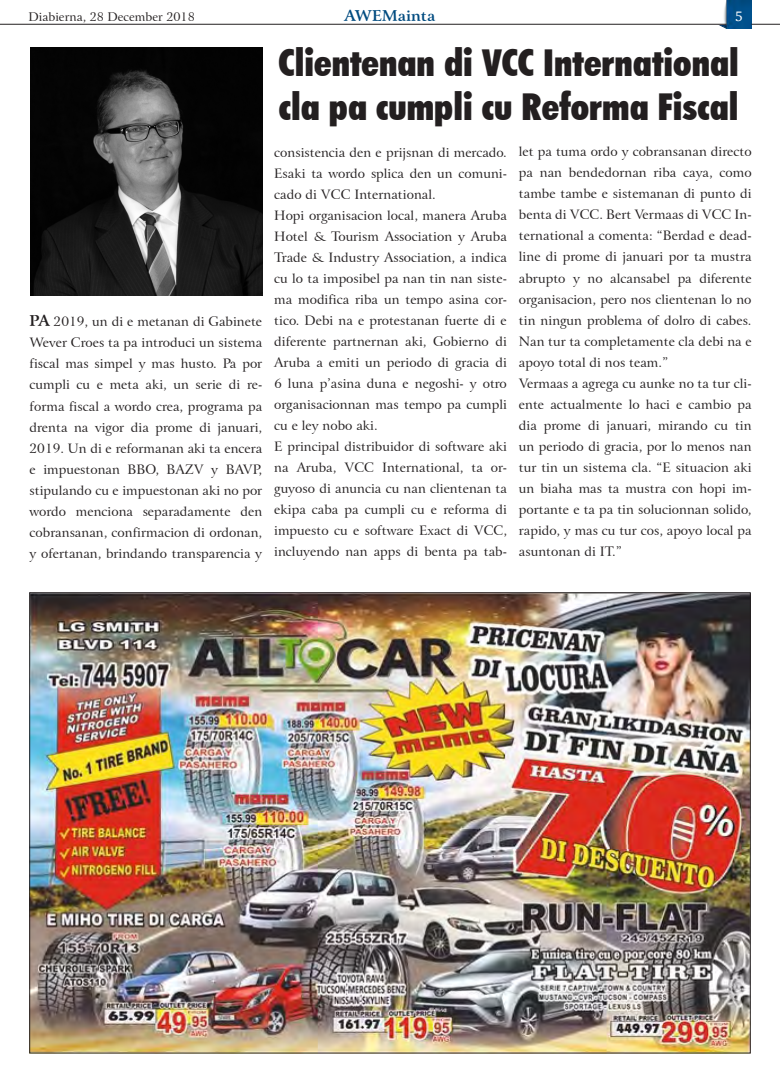
<style>
.page{position:relative;width:780px;height:1078px;background:#fff}
.page>*{position:absolute;margin:0;border:0;box-sizing:border-box;transform-origin:0 0}
.t1{font:900 condensed 37px/44.4px "Futura BT";color:#231f20}
.t2{font:700 15px "Arrus BT";color:#004b80}
.t3{font:14px "Charter ITCTT";color:#fff}
.Body_Text_14{font:13px/21px "Arrus BT";color:#231f20;text-align:justify}
.t4{font:12px "Arrus BT";color:#231f20}
.s1{font-weight:700;font-size:15px}
</style>
<div class="page">
<img style="left:718px;top:0;width:33px;height:28px">
<svg style="left:751px;top:24px;width:29px;height:1px"></svg>
<hr style="left:0;top:24px;width:726px;height:1px;background:#231f20">
<img style="left:32px;top:594px;width:716px;height:456px">
<img style="left:31px;top:48px;width:231px;height:247px">
<p class="t4" style="left:29px;top:9px;width:168px">Diabierna, 28 December 2018</p>
<p class="t2" style="left:344px;top:6px;width:92px">AWEMainta</p>
<p class="t3" style="left:735px;top:7px;width:9px">5</p>
<p class="Body_Text_14" style="left:30px;top:311px;width:234px"><span class="s1">PA</span> 2019, un di e metanan di Gabinete Wever Croes ta pa introduci un sistema fiscal mas simpel y mas husto. Pa por cumpli cu e meta aki, un serie di re&shy;forma fiscal a wordo crea, programa pa drenta na vigor dia prome di januari, 2019. Un di e reformanan aki ta encera e impuestonan BBO, BAZV y BAVP, stipulando cu e impuestonan aki no por wordo menciona separadamente den cobransanan, confirmacion di ordonan, y ofertanan, brindando transparencia y</p>
<p class="t1" style="left:278px;top:40px;width:462px">Clientenan di VCC International cla pa cumpli cu Reforma Fiscal</p>
<p class="Body_Text_14" style="left:274px;top:142px;width:234px">consistencia den e prijsnan di mercado.<br>Esaki ta wordo splica den un comuni&shy;cado di VCC International.</p>
<p class="Body_Text_14" style="left:274px;top:205px;width:234px">Hopi organisacion local, manera Aruba Hotel &amp; Tourism Association y Aruba Trade &amp; Industry Association, a indica cu lo ta imposibel pa nan tin nan siste&shy;ma modifica riba un tempo asina cor&shy;tico. Debi na e protestanan fuerte di e diferente partnernan aki, Gobierno di Aruba a emiti un periodo di gracia di 6 luna p’asina duna e negoshi- y otro organisacionnan mas tempo pa cumpli cu e ley nobo aki.</p>
<p class="Body_Text_14" style="left:274px;top:436px;width:234px">E principal distribuidor di software aki na Aruba, VCC International, ta or&shy;guyoso di anuncia cu nan clientenan ta ekipa caba pa cumpli cu e reforma di impuesto cu e software Exact di VCC, incluyendo nan apps di benta pa tab-</p>
<p class="Body_Text_14" style="left:519px;top:141px;width:234px">let pa tuma ordo y cobransanan directo pa nan bendedornan riba caya, como tambe tambe e sistemanan di punto di benta di VCC. Bert Vermaas di VCC In&shy;ternational a comenta: “Berdad e dead&shy;line di prome di januari por ta mustra abrupto y no alcansabel pa diferente organisacion, pero nos clientenan lo no tin ningun problema of dolro di cabes.<br>Nan tur ta completamente cla debi na e apoyo total di nos team.”</p>
<p class="Body_Text_14" style="left:519px;top:372px;width:234px">Vermaas a agrega cu aunke no ta tur cli&shy;ente actualmente lo haci e cambio pa dia prome di januari, mirando cu tin un periodo di gracia, por lo menos nan tur tin un sistema cla. “E situacion aki un biaha mas ta mustra con hopi im&shy;portante e ta pa tin solucionnan solido, rapido, y mas cu tur cos, apoyo local pa asuntonan di IT.”</p>
</div>
